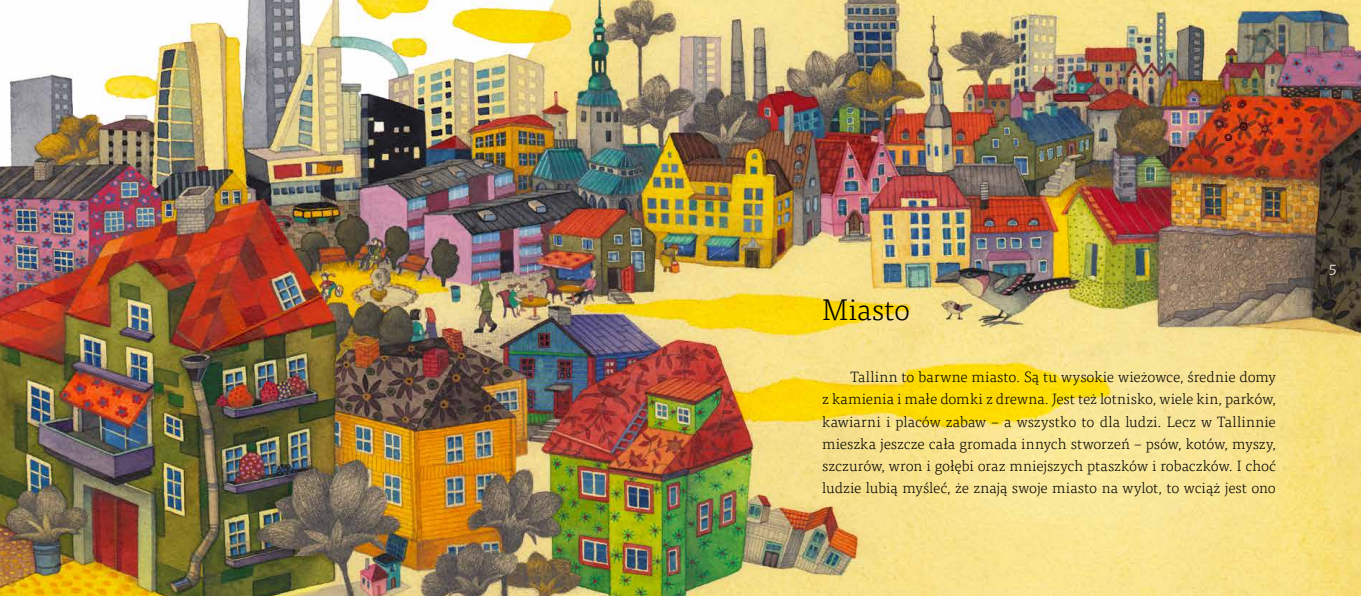
<style>
.page{position:relative;width:1361px;height:596px;background:#fff}
.page>*{position:absolute;margin:0;border:0;box-sizing:border-box;transform-origin:0 0}
.t1{font:300 30px "Tisa Pro";color:#000}
.t2{font:300 16px "Tisa Pro";color:#fff}
.t3{font:300 15px/22px "Tisa Pro";letter-spacing:-.005em;color:#000;text-align:justify}
</style>
<div class="page">
<img style="left:0;top:0;width:1361px;height:595px">
<h1 class="t1" style="left:822px;top:288px;width:89px">Miasto</h1>
<p class="t3" style="left:822px;top:365px;width:455px;text-indent:28px">Tallinn to barwne miasto. Są tu wysokie wieżowce, średnie domy z kamienia i małe domki z drewna. Jest też lotnisko, wiele kin, parków, kawiarni i placów zabaw – a wszystko to dla ludzi. Lecz w Tallinnie mieszka jeszcze cała gromada innych stworzeń – psów, kotów, myszy, szczurów, wron i gołębi oraz mniejszych ptaszków i robaczków. I choć ludzie lubią myśleć, że znają swoje miasto na wylot, to wciąż jest ono</p>
<p class="t2" style="left:1328px;top:256px;width:9px">5</p>
</div>
